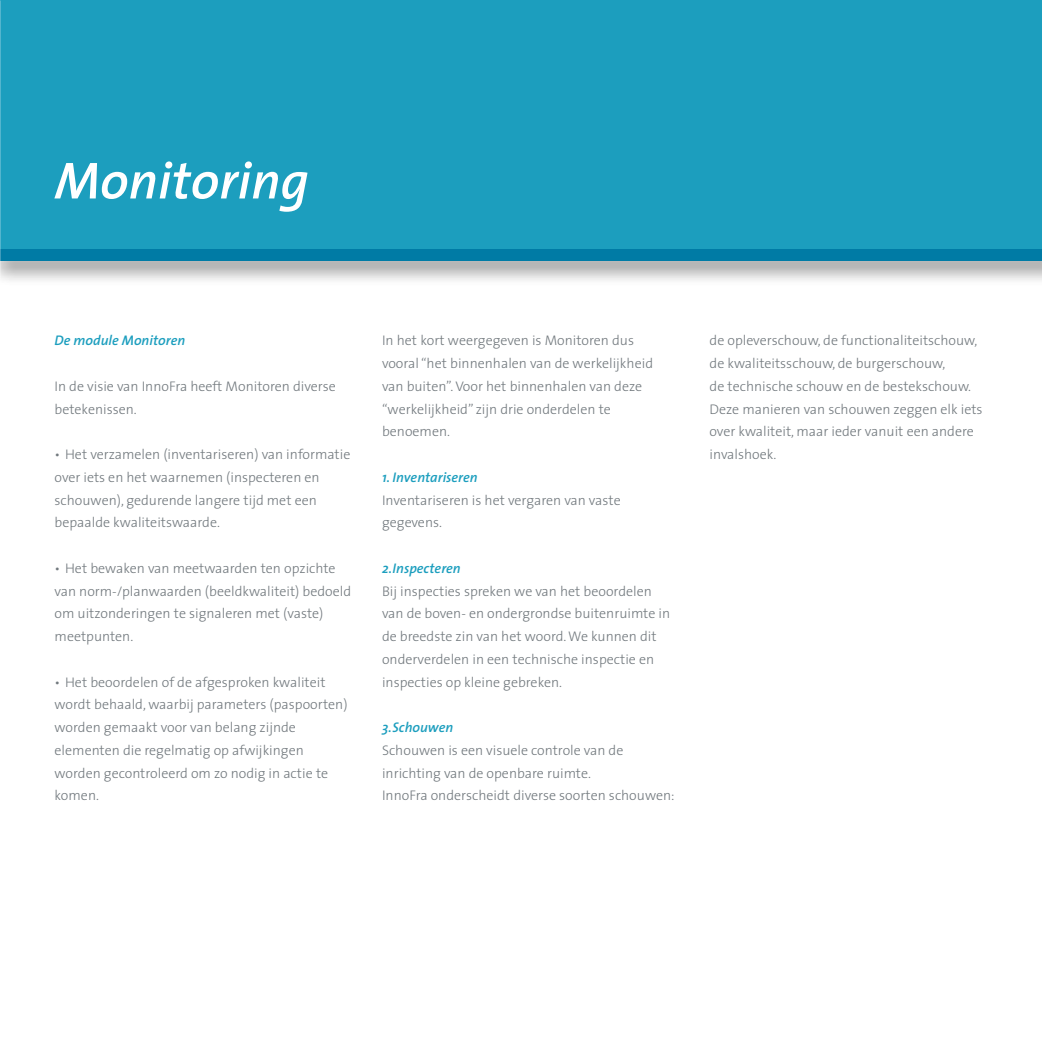
<style>
.page{position:relative;width:1042px;height:1042px;background:#fff}
.page>*{position:absolute;margin:0;border:0;box-sizing:border-box;transform-origin:0 0}
.t1{font:italic 600 52.5px "The Sans";color:#fff}
.t2{font:300 14px/22.8px "The Sans";color:#72797e}
.t3{font:italic 600 14px "The Sans";color:#1c9ebe}
</style>
<div class="page">
<div style="left:0;top:241px;width:1042px;height:46px;background:#000;opacity:.5"></div>
<div style="left:0;top:248px;width:1042px;height:12px;background:#007ba5"></div>
<div style="left:0;top:0;width:1042px;height:248px;background:#1c9ebe"></div>
<h1 class="t1" style="left:55px;top:137px;width:256px">Monitoring</h1>
<p class="t3" style="left:55px;top:329px;width:132px">De module Monitoren</p>
<p class="t2" style="left:55px;top:374px;width:283px">In de visie van InnoFra heeft Monitoren diverse betekenissen.</p>
<p class="t2" style="left:55px;top:442px;width:297px">• Het verzamelen (inventariseren) van informatie over iets en het waarnemen (inspecteren en schouwen), gedurende langere tijd met een bepaalde kwaliteitswaarde.</p>
<p class="t2" style="left:55px;top:556px;width:298px">• Het bewaken van meetwaarden ten opzichte van norm-/planwaarden (beeldkwaliteit) bedoeld om uitzonderingen te signaleren met (vaste) meetpunten.</p>
<p class="t2" style="left:55px;top:670px;width:294px">• Het beoordelen of de afgesproken kwaliteit wordt behaald, waarbij parameters (paspoorten) worden gemaakt voor van belang zijnde elementen die regelmatig op afwijkingen worden gecontroleerd om zo nodig in actie te komen.</p>
<p class="t2" style="left:382px;top:329px;width:272px">In het kort weergegeven is Monitoren dus vooral “het binnenhalen van de werkelijkheid van buiten”. Voor het binnenhalen van deze “werkelijkheid” zijn drie onderdelen te benoemen.</p>
<p class="t3" style="left:382px;top:465px;width:97px">1. Inventariseren</p>
<p class="t2" style="left:382px;top:488px;width:240px">Inventariseren is het vergaren van vaste gegevens.</p>
<p class="t3" style="left:382px;top:556px;width:80px">2.Inspecteren</p>
<p class="t2" style="left:382px;top:579px;width:290px">Bij inspecties spreken we van het beoordelen van de boven- en ondergrondse buitenruimte in de breedste zin van het woord. We kunnen dit onderverdelen in een technische inspectie en inspecties op kleine gebreken.</p>
<p class="t3" style="left:382px;top:716px;width:73px">3.Schouwen</p>
<p class="t2" style="left:382px;top:738px;width:294px">Schouwen is een visuele controle van de inrichting van de openbare ruimte.<br>InnoFra onderscheidt diverse soorten schouwen:</p>
<p class="t2" style="left:709px;top:329px;width:275px">de opleverschouw, de functionaliteitschouw, de kwaliteitsschouw, de burgerschouw,<br>de technische schouw en de bestekschouw.<br>Deze manieren van schouwen zeggen elk iets over kwaliteit, maar ieder vanuit een andere invalshoek.</p>
</div>
